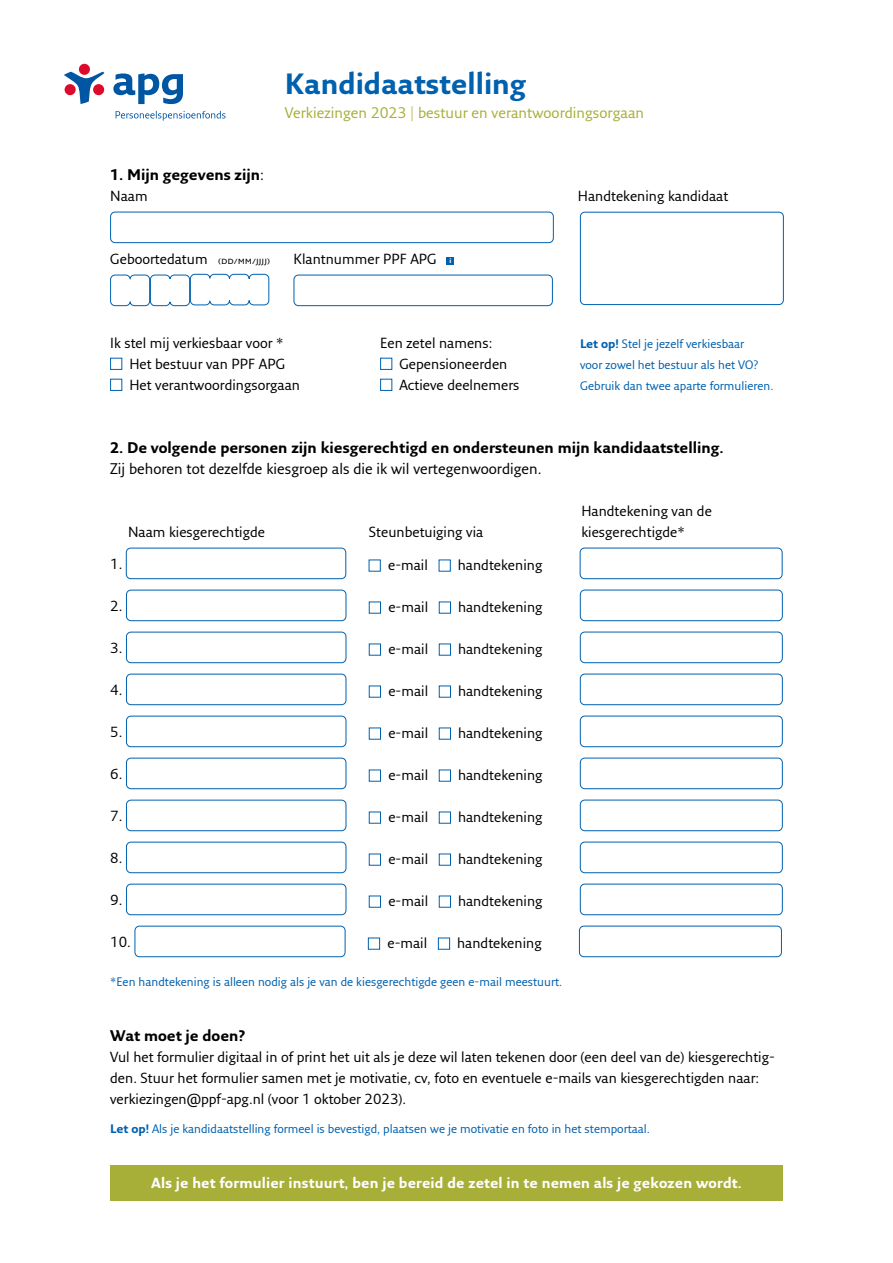
<style>
.page{position:relative;width:893px;height:1263px;background:#fff}
.page>*{position:absolute;margin:0;border:0;box-sizing:border-box;transform-origin:0 0}
.t1{font:700 28.5px "Fresco Sans Plus Pro";color:#0061af}
.t2{font:700 15px/21px "Fresco Sans Plus Pro";color:#000}
.t3{font:15px "Fresco Sans Pro";color:#a7af39}
.t4{font:14.25px/21px "Fresco Sans Pro";color:#000}
.t5{font:700 14.25px "Fresco Sans Plus Pro";letter-spacing:.01em;color:#fff}
.t6{font:12px/21px "Fresco Sans Pro";color:#0061af}
.t7{font:700 6.75px "Fresco Sans Plus Pro";color:#fff}
.s1{font-family:"Fresco Sans Pro";font-weight:400}
.s2{font-size:10.5px}
.s3{font-family:"Fresco Sans Plus Pro";font-weight:700}
</style>
<div class="page">
<div style="left:110px;top:1165px;width:673px;height:36px;background:#a7af39"></div>
<div style="left:79px;top:64px;width:11px;height:11px;background:#dc0b2b;border-radius:50%"></div>
<svg style="left:64px;top:72px;width:40px;height:32px"></svg>
<svg style="left:113px;top:73px;width:70px;height:31px"></svg>
<svg style="left:116px;top:111px;width:110px;height:10px"></svg>
<div style="left:110px;top:212px;width:444px;height:31px;border:1px solid #0061af;border-radius:4px"></div>
<svg style="left:110px;top:274px;width:160px;height:32px"></svg>
<div style="left:294px;top:275px;width:259px;height:31px;border:1px solid #0061af;border-radius:4px"></div>
<div style="left:110px;top:358px;width:12px;height:12px;border:1px solid #0061af"></div>
<div style="left:380px;top:358px;width:12px;height:12px;border:1px solid #0061af"></div>
<div style="left:110px;top:379px;width:12px;height:12px;border:1px solid #0061af"></div>
<div style="left:380px;top:379px;width:12px;height:12px;border:1px solid #0061af"></div>
<div style="left:126px;top:548px;width:220px;height:31px;border:1px solid #0061af;border-radius:4px"></div>
<div style="left:369px;top:559px;width:12px;height:13px;border:1px solid #0061af"></div>
<div style="left:439px;top:559px;width:12px;height:13px;border:1px solid #0061af"></div>
<div style="left:580px;top:548px;width:202px;height:31px;border:1px solid #0061af;border-radius:4px"></div>
<div style="left:126px;top:590px;width:220px;height:31px;border:1px solid #0061af;border-radius:4px"></div>
<div style="left:369px;top:601px;width:12px;height:13px;border:1px solid #0061af"></div>
<div style="left:439px;top:601px;width:12px;height:13px;border:1px solid #0061af"></div>
<div style="left:580px;top:590px;width:203px;height:31px;border:1px solid #0061af;border-radius:4px"></div>
<div style="left:126px;top:632px;width:220px;height:31px;border:1px solid #0061af;border-radius:4px"></div>
<div style="left:369px;top:643px;width:12px;height:13px;border:1px solid #0061af"></div>
<div style="left:439px;top:643px;width:12px;height:13px;border:1px solid #0061af"></div>
<div style="left:580px;top:632px;width:203px;height:31px;border:1px solid #0061af;border-radius:4px"></div>
<div style="left:126px;top:674px;width:220px;height:31px;border:1px solid #0061af;border-radius:4px"></div>
<div style="left:369px;top:685px;width:12px;height:13px;border:1px solid #0061af"></div>
<div style="left:439px;top:685px;width:12px;height:13px;border:1px solid #0061af"></div>
<div style="left:580px;top:674px;width:203px;height:31px;border:1px solid #0061af;border-radius:4px"></div>
<div style="left:126px;top:716px;width:220px;height:31px;border:1px solid #0061af;border-radius:4px"></div>
<div style="left:369px;top:727px;width:12px;height:13px;border:1px solid #0061af"></div>
<div style="left:439px;top:727px;width:12px;height:13px;border:1px solid #0061af"></div>
<div style="left:580px;top:716px;width:203px;height:31px;border:1px solid #0061af;border-radius:4px"></div>
<div style="left:126px;top:758px;width:220px;height:31px;border:1px solid #0061af;border-radius:4px"></div>
<div style="left:369px;top:769px;width:12px;height:13px;border:1px solid #0061af"></div>
<div style="left:439px;top:769px;width:12px;height:13px;border:1px solid #0061af"></div>
<div style="left:580px;top:758px;width:203px;height:31px;border:1px solid #0061af;border-radius:4px"></div>
<div style="left:126px;top:800px;width:220px;height:31px;border:1px solid #0061af;border-radius:4px"></div>
<div style="left:369px;top:811px;width:12px;height:13px;border:1px solid #0061af"></div>
<div style="left:439px;top:811px;width:12px;height:13px;border:1px solid #0061af"></div>
<div style="left:580px;top:800px;width:203px;height:31px;border:1px solid #0061af;border-radius:4px"></div>
<div style="left:126px;top:842px;width:220px;height:31px;border:1px solid #0061af;border-radius:4px"></div>
<div style="left:369px;top:853px;width:12px;height:13px;border:1px solid #0061af"></div>
<div style="left:439px;top:853px;width:12px;height:13px;border:1px solid #0061af"></div>
<div style="left:580px;top:842px;width:203px;height:31px;border:1px solid #0061af;border-radius:4px"></div>
<div style="left:126px;top:884px;width:220px;height:31px;border:1px solid #0061af;border-radius:4px"></div>
<div style="left:369px;top:895px;width:12px;height:13px;border:1px solid #0061af"></div>
<div style="left:439px;top:895px;width:12px;height:13px;border:1px solid #0061af"></div>
<div style="left:580px;top:884px;width:203px;height:31px;border:1px solid #0061af;border-radius:4px"></div>
<div style="left:135px;top:926px;width:210px;height:31px;border:1px solid #0061af;border-radius:4px"></div>
<div style="left:368px;top:937px;width:12px;height:13px;border:1px solid #0061af"></div>
<div style="left:438px;top:937px;width:12px;height:13px;border:1px solid #0061af"></div>
<div style="left:579px;top:926px;width:203px;height:31px;border:1px solid #0061af;border-radius:4px"></div>
<div style="left:580px;top:212px;width:204px;height:93px;border:1px solid #0061af;border-radius:4px"></div>
<div style="left:447px;top:257px;width:7px;height:7px;background:#0061af"></div>
<p class="t1" style="left:285px;top:66px;width:243px">Kandidaatstelling</p>
<p class="t3" style="left:285px;top:104px;width:361px">Verkiezingen 2023 | bestuur en verantwoordingsorgaan</p>
<p class="t2" style="left:110px;top:164px;width:155px">1. Mijn gegevens zijn<span class="s1">:</span></p>
<p class="t4" style="left:110px;top:185px;width:39px">Naam</p>
<p class="t4" style="left:578px;top:185px;width:152px">Handtekening kandidaat</p>
<p class="t4" style="left:110px;top:248px;width:161px">Geboortedatum <span class="s2">(dd/mm/jjjj)</span></p>
<p class="t4" style="left:294px;top:248px;width:145px">Klantnummer PPF APG</p>
<p class="t7" style="left:449px;top:256px;width:3px">i</p>
<p class="t4" style="left:110px;top:332px;width:175px">Ik stel mij verkiesbaar voor *</p>
<p class="t4" style="left:380px;top:332px;width:114px">Een zetel namens:</p>
<p class="t4" style="left:129px;top:353px;width:157px">Het bestuur van PPF APG</p>
<p class="t4" style="left:399px;top:353px;width:110px">Gepensioneerden</p>
<p class="t4" style="left:129px;top:374px;width:172px">Het verantwoordingsorgaan</p>
<p class="t4" style="left:399px;top:374px;width:122px">Actieve deelnemers</p>
<p class="t6" style="left:580px;top:333px;width:195px"><span class="s3">Let op!</span> Stel je jezelf verkiesbaar<br>voor zowel het bestuur als het VO?<br>Gebruik dan twee aparte formulieren.</p>
<p class="t2" style="left:110px;top:437px;width:615px">2. De volgende personen zijn kiesgerechtigd en ondersteunen mijn kandidaatstelling.<br><span class="s1">Zij behoren tot dezelfde kiesgroep als die ik wil vertegenwoordigen.</span></p>
<p class="t4" style="left:581px;top:500px;width:132px">Handtekening van de</p>
<p class="t4" style="left:128px;top:521px;width:139px">Naam kiesgerechtigde</p>
<p class="t4" style="left:369px;top:521px;width:116px">Steunbetuiging via</p>
<p class="t4" style="left:581px;top:521px;width:105px">kiesgerechtigde*</p>
<p class="t4" style="left:110px;top:553px;width:14px">1.</p>
<p class="t4" style="left:388px;top:554px;width:41px">e-mail</p>
<p class="t4" style="left:458px;top:554px;width:86px">handtekening</p>
<p class="t4" style="left:110px;top:595px;width:14px">2.</p>
<p class="t4" style="left:388px;top:596px;width:41px">e-mail</p>
<p class="t4" style="left:458px;top:596px;width:86px">handtekening</p>
<p class="t4" style="left:110px;top:637px;width:14px">3.</p>
<p class="t4" style="left:388px;top:638px;width:41px">e-mail</p>
<p class="t4" style="left:458px;top:638px;width:86px">handtekening</p>
<p class="t4" style="left:110px;top:679px;width:14px">4.</p>
<p class="t4" style="left:388px;top:680px;width:41px">e-mail</p>
<p class="t4" style="left:458px;top:680px;width:86px">handtekening</p>
<p class="t4" style="left:110px;top:721px;width:14px">5.</p>
<p class="t4" style="left:388px;top:722px;width:41px">e-mail</p>
<p class="t4" style="left:458px;top:722px;width:86px">handtekening</p>
<p class="t4" style="left:110px;top:763px;width:14px">6.</p>
<p class="t4" style="left:388px;top:764px;width:41px">e-mail</p>
<p class="t4" style="left:458px;top:764px;width:86px">handtekening</p>
<p class="t4" style="left:110px;top:805px;width:14px">7.</p>
<p class="t4" style="left:388px;top:806px;width:41px">e-mail</p>
<p class="t4" style="left:458px;top:806px;width:86px">handtekening</p>
<p class="t4" style="left:110px;top:847px;width:14px">8.</p>
<p class="t4" style="left:388px;top:848px;width:41px">e-mail</p>
<p class="t4" style="left:458px;top:848px;width:86px">handtekening</p>
<p class="t4" style="left:110px;top:889px;width:14px">9.</p>
<p class="t4" style="left:388px;top:890px;width:41px">e-mail</p>
<p class="t4" style="left:458px;top:890px;width:86px">handtekening</p>
<p class="t4" style="left:110px;top:931px;width:22px">10.</p>
<p class="t4" style="left:387px;top:932px;width:41px">e-mail</p>
<p class="t4" style="left:457px;top:932px;width:86px">handtekening</p>
<p class="t6" style="left:110px;top:970px;width:454px">*Een handtekening is alleen nodig als je van de kiesgerechtigde geen e-mail meestuurt.</p>
<p class="t2" style="left:110px;top:1025px;width:137px">Wat moet je doen?</p>
<p class="t4" style="left:110px;top:1046px;width:666px">Vul het formulier digitaal in of print het uit als je deze wil laten tekenen door (een deel van de) kiesgerechtig&shy;den. Stuur het formulier samen met je motivatie, cv, foto en eventuele e-mails van kiesgerechtigden naar: verkiezingen@ppf-apg.nl (voor 1 oktober 2023).</p>
<p class="t6" style="left:110px;top:1117px;width:541px"><span class="s3">Let op!</span> Als je kandidaatstelling formeel is bevestigd, plaatsen we je motivatie en foto in het stemportaal.</p>
<p class="t5" style="left:151px;top:1174px;width:592px">Als je het formulier instuurt, ben je bereid de zetel in te nemen als je gekozen wordt.</p>
</div>
